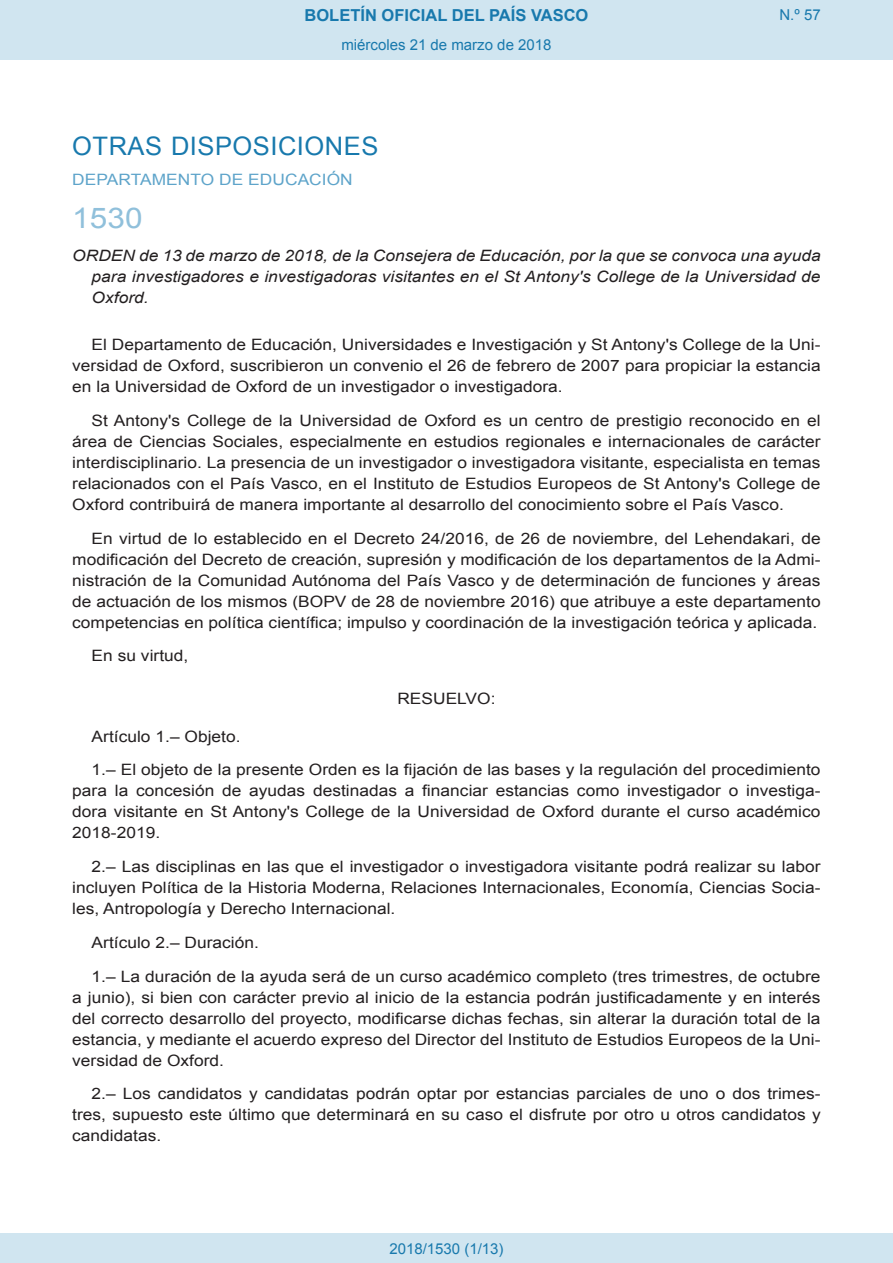
<style>
.page{position:relative;width:893px;height:1263px;background:#fff}
.page>*{position:absolute;margin:0;border:0;box-sizing:border-box;transform-origin:0 0}
.BOPVOrden{font:28.5px "Arial";color:#90c0db;scale:1.11 1}
.BOPVSeccion{font:25.5px "Arial";letter-spacing:.02em;color:#1879ad}
.t1{font:700 16.5px "Arial";color:#1879ad}
.BOPVDetalle{font:15.6px/21px "Arial";color:#231f20;text-align:justify;scale:1.11 1}
.BOPVTitulo{font:italic 15.6px/21px "Arial";color:#231f20;text-align:justify;scale:1.11 1}
.BOPVOrganismo{font:15.6px "Arial";letter-spacing:.005em;color:#5ea4ca;scale:1.11 1}
.BOPVClave{font:15.6px "Arial";color:#231f20;scale:1.11 1}
.Paginacion_Centro{font:15px "Arial";color:#1879ad}
</style>
<div class="page">
<div style="left:0;top:0;width:893px;height:60px;background:#d0e5f0"></div>
<div style="left:0;top:1233px;width:893px;height:30px;background:#d0e5f0"></div>
<p class="t1" style="left:305px;top:4px;width:285px">BOLETÍN OFICIAL DEL PAÍS VASCO</p>
<p class="Paginacion_Centro" style="left:341px;top:35px;width:212px">miércoles 21 de marzo de 2018</p>
<p class="Paginacion_Centro" style="left:779px;top:5px;width:43px">N.º 57</p>
<p class="BOPVSeccion" style="left:72px;top:129px;width:308px">OTRAS DISPOSICIONES</p>
<p class="BOPVOrganismo" style="left:72px;top:169px;width:254px">DEPARTAMENTO DE EDUCACIÓN</p>
<p class="BOPVOrden" style="left:72px;top:199px;width:65px">1530</p>
<p class="BOPVTitulo" style="left:92px;top:246px;width:658px;text-indent:-19px">ORDEN de 13 de marzo de 2018, de la Consejera de Educación, por la que se convoca una ayuda para investigadores e investigadoras visitantes en el St Antony's College de la Universidad de Oxford.</p>
<p class="BOPVDetalle" style="left:72px;top:334px;width:676px;text-indent:19px">El Departamento de Educación, Universidades e Investigación y St Antony's College de la Uni&shy;versidad de Oxford, suscribieron un convenio el 26 de febrero de 2007 para propiciar la estancia en la Universidad de Oxford de un investigador o investigadora.</p>
<p class="BOPVDetalle" style="left:72px;top:410px;width:676px;text-indent:19px">St Antony's College de la Universidad de Oxford es un centro de prestigio reconocido en el área de Ciencias Sociales, especialmente en estudios regionales e internacionales de carácter interdisciplinario. La presencia de un investigador o investigadora visitante, especialista en temas relacionados con el País Vasco, en el Instituto de Estudios Europeos de St Antony's College de Oxford contribuirá de manera importante al desarrollo del conocimiento sobre el País Vasco.</p>
<p class="BOPVDetalle" style="left:72px;top:528px;width:676px;text-indent:19px">En virtud de lo establecido en el Decreto 24/2016, de 26 de noviembre, del Lehendakari, de modificación del Decreto de creación, supresión y modificación de los departamentos de la Admi&shy;nistración de la Comunidad Autónoma del País Vasco y de determinación de funciones y áreas de actuación de los mismos (BOPV de 28 de noviembre 2016) que atribuye a este departamento competencias en política científica; impulso y coordinación de la investigación teórica y aplicada.</p>
<p class="BOPVDetalle" style="left:92px;top:645px;width:89px">En su virtud,</p>
<p class="BOPVClave" style="left:397px;top:688px;width:90px">RESUELVO:</p>
<p class="BOPVDetalle" style="left:92px;top:726px;width:136px">Artículo 1.– Objeto.</p>
<p class="BOPVDetalle" style="left:72px;top:759px;width:676px;text-indent:19px">1.– El objeto de la presente Orden es la fijación de las bases y la regulación del procedimiento para la concesión de ayudas destinadas a financiar estancias como investigador o investiga&shy;dora visitante en St Antony's College de la Universidad de Oxford durante el curso académico 2018-2019.</p>
<p class="BOPVDetalle" style="left:72px;top:856px;width:676px;text-indent:19px">2.– Las disciplinas en las que el investigador o investigadora visitante podrá realizar su labor incluyen Política de la Historia Moderna, Relaciones Internacionales, Economía, Ciencias Socia&shy;les, Antropología y Derecho Internacional.</p>
<p class="BOPVDetalle" style="left:92px;top:932px;width:152px">Artículo 2.– Duración.</p>
<p class="BOPVDetalle" style="left:72px;top:966px;width:676px;text-indent:19px">1.– La duración de la ayuda será de un curso académico completo (tres trimestres, de octubre a junio), si bien con carácter previo al inicio de la estancia podrán justificadamente y en interés del correcto desarrollo del proyecto, modificarse dichas fechas, sin alterar la duración total de la estancia, y mediante el acuerdo expreso del Director del Instituto de Estudios Europeos de la Uni&shy;versidad de Oxford.</p>
<p class="BOPVDetalle" style="left:72px;top:1083px;width:676px;text-indent:19px">2.– Los candidatos y candidatas podrán optar por estancias parciales de uno o dos trimes&shy;tres, supuesto este último que determinará en su caso el disfrute por otro u otros candidatos y candidatas.</p>
<p class="Paginacion_Centro" style="left:389px;top:1238px;width:116px">2018/1530 (1/13)</p>
</div>
